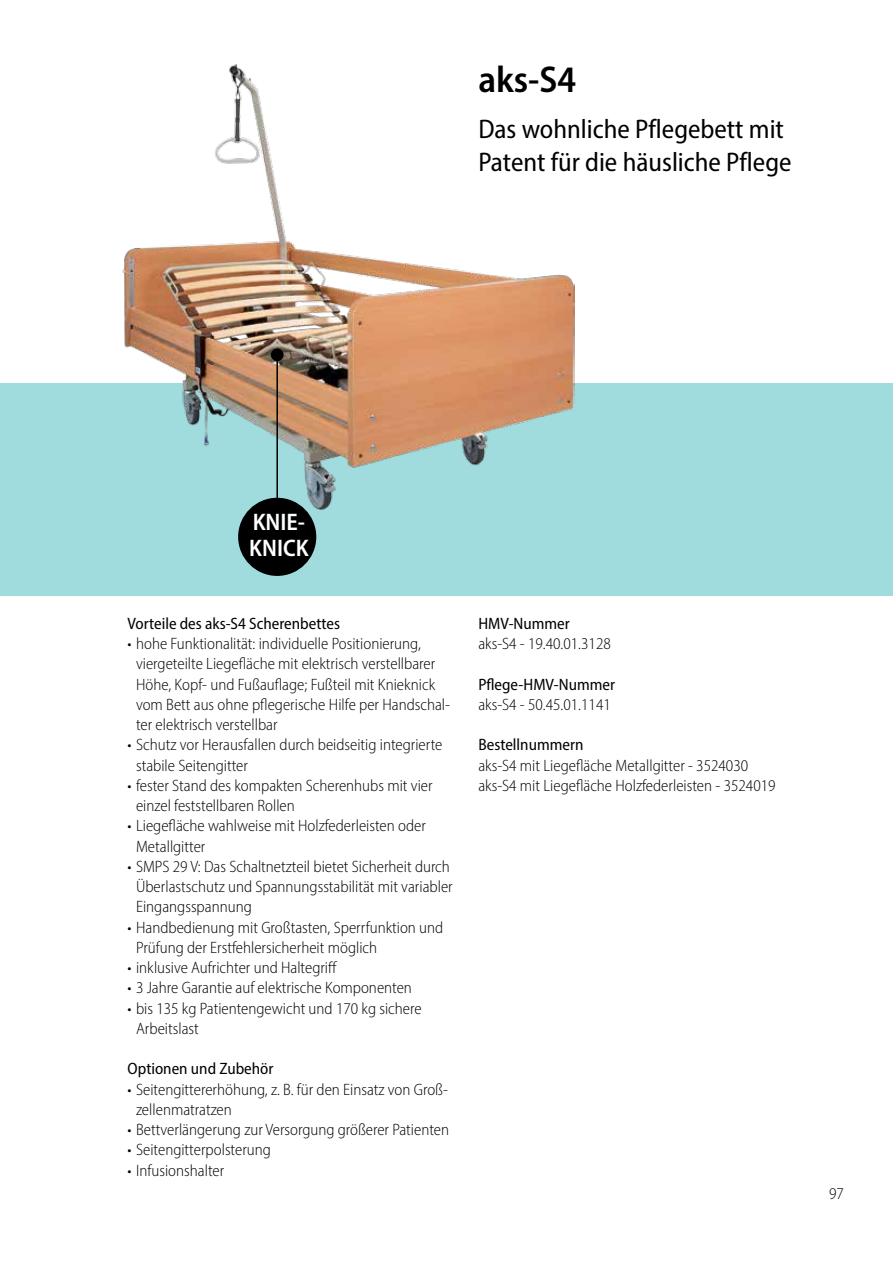
<style>
.page{position:relative;width:893px;height:1263px;background:#fff}
.page>*{position:absolute;margin:0;border:0;box-sizing:border-box;transform-origin:0 0}
.t1{font:600 semi-condensed 37.5px "Myriad Pro";color:#000}
.t2{font:semi-condensed 27px/33px "Myriad Pro";color:#000}
.t3{font:600 semi-condensed 24px/25.5px "Myriad Pro";color:#fff}
.t4{font:300 semi-condensed 16.5px/20.2px "Myriad Pro";color:#000}
.t5{font:semi-condensed 16.5px "Myriad Pro";color:#000}
</style>
<div class="page">
<div style="left:0;top:383px;width:893px;height:212px;background:#a0dcde"></div>
<img style="left:123px;top:64px;width:451px;height:445px">
<div style="left:238px;top:498px;width:78px;height:78px;background:#000;border-radius:50%"></div>
<hr style="left:276px;top:355px;width:2px;height:148px;background:#000">
<div style="left:271px;top:348px;width:13px;height:13px;background:#000;border-radius:50%"></div>
<h1 class="t1" style="left:478px;top:56px;width:99px">aks-S4</h1>
<h2 class="t2" style="left:478px;top:112px;width:315px">Das wohnliche Pflegebett mit<br>Patent für die häusliche Pflege</h2>
<h3 class="t3" style="left:249px;top:509px;width:61px">KNIE-<br>KNICK</h3>
<p class="t5" style="left:128px;top:613px;width:214px">Vorteile des aks-S4 Scherenbettes</p>
<p class="t4" style="left:136px;top:633px;width:316px;text-indent:-8px">• hohe Funktionalität: individuelle Positionierung, viergeteilte Liegefläche mit elektrisch verstellbarer Höhe, Kopf- und Fußauflage; Fußteil mit Knieknick vom Bett aus ohne pflegerische Hilfe per Handschal&shy;ter elektrisch verstellbar</p>
<p class="t4" style="left:136px;top:735px;width:308px;text-indent:-8px">• Schutz vor Herausfallen durch beidseitig integrierte stabile Seitengitter</p>
<p class="t4" style="left:136px;top:775px;width:298px;text-indent:-8px">• fester Stand des kompakten Scherenhubs mit vier einzel feststellbaren Rollen</p>
<p class="t4" style="left:136px;top:816px;width:291px;text-indent:-8px">• Liegefläche wahlweise mit Holzfederleisten oder<br>Metallgitter</p>
<p class="t4" style="left:136px;top:856px;width:318px;text-indent:-8px">• SMPS 29 V: Das Schaltnetzteil bietet Sicherheit durch<br>Überlastschutz und Spannungsstabilität mit variabler<br>Eingangsspannung</p>
<p class="t4" style="left:136px;top:917px;width:309px;text-indent:-8px">• Handbedienung mit Großtasten, Sperrfunktion und<br>Prüfung der Erstfehlersicherheit möglich</p>
<p class="t4" style="left:128px;top:957px;width:211px">• inklusive Aufrichter und Haltegriff</p>
<p class="t4" style="left:128px;top:978px;width:286px">• 3 Jahre Garantie auf elektrische Komponenten</p>
<p class="t4" style="left:136px;top:998px;width:287px;text-indent:-8px">• bis 135 kg Patientengewicht und 170 kg sichere<br>Arbeitslast</p>
<p class="t5" style="left:128px;top:1059px;width:147px">Optionen und Zubehör</p>
<p class="t4" style="left:136px;top:1079px;width:313px;text-indent:-8px">• Seitengittererhöhung, z. B. für den Einsatz von Groß&shy;zellenmatratzen</p>
<p class="t4" style="left:128px;top:1119px;width:323px">• Bettverlängerung zur Versorgung größerer Patienten</p>
<p class="t4" style="left:128px;top:1140px;width:145px">• Seitengitterpolsterung</p>
<p class="t4" style="left:128px;top:1160px;width:98px">• Infusionshalter</p>
<p class="t5" style="left:478px;top:613px;width:93px">HMV-Nummer</p>
<p class="t4" style="left:478px;top:633px;width:134px">aks-S4 - 19.40.01.3128</p>
<p class="t5" style="left:478px;top:674px;width:138px">Pflege-HMV-Nummer</p>
<p class="t4" style="left:478px;top:694px;width:134px">aks-S4 - 50.45.01.1141</p>
<p class="t5" style="left:478px;top:735px;width:107px">Bestellnummern</p>
<p class="t4" style="left:478px;top:755px;width:299px">aks-S4 mit Liegefläche Metallgitter - 3524030 aks-S4 mit Liegefläche Holzfederleisten - 3524019</p>
<p class="t4" style="left:829px;top:1183px;width:16px">97</p>
</div>
